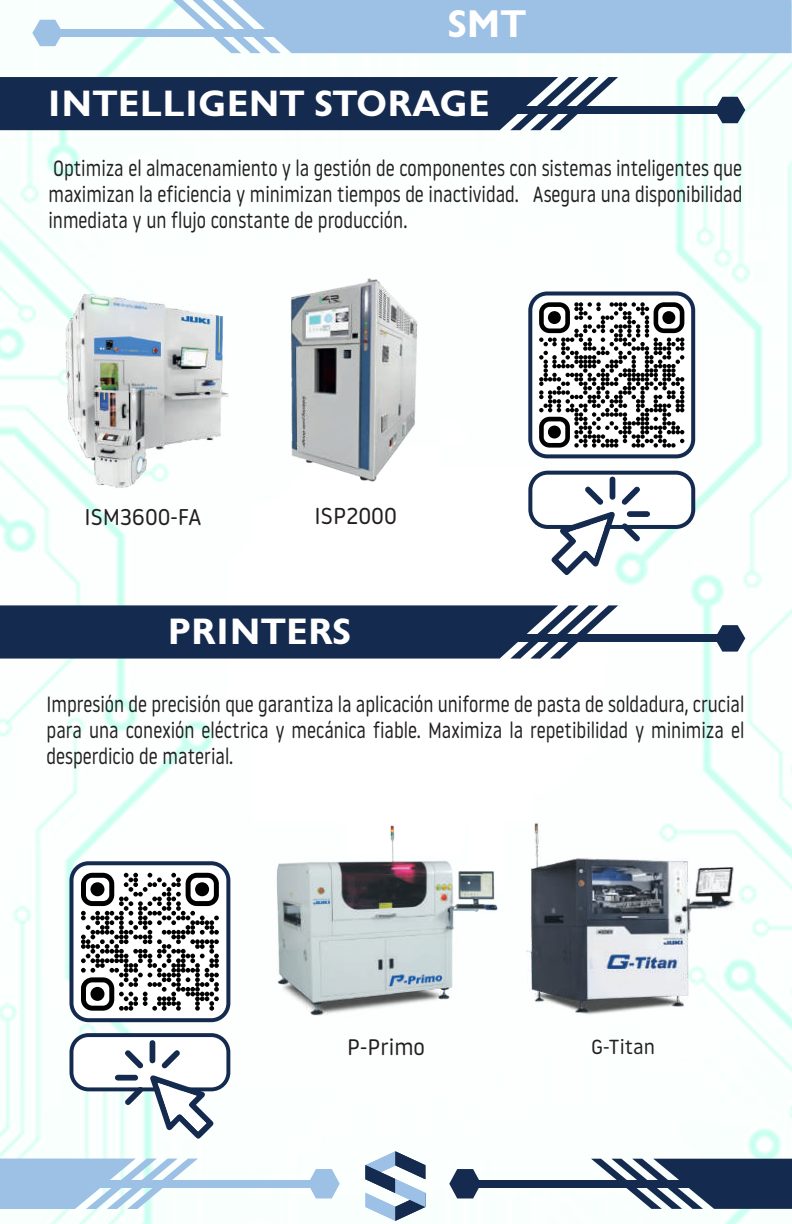
<style>
.page{position:relative;width:792px;height:1224px;background:#fff}
.page>*{position:absolute;margin:0;border:0;box-sizing:border-box;transform-origin:0 0}
.t1{font:700 38.6px "Gill Sans Display MT Pro";color:#fff}
.t2{font:700 36.6px "Gill Sans Display MT Pro";color:#fff}
.t3{font:23px "Noway Round";color:#231f20}
.t4{font:22.8px "Noway Round";color:#231f20}
.t5{font:22.4px "Noway Round";color:#231f20}
.t6{font:22px/26px "Noway Round";color:#231f20;text-align:justify;scale:.83 1}
.t7{font:20.4px "Noway Round";color:#231f20}
</style>
<div class="page">
<img style="left:0;top:0;width:792px;height:1224px">
<div style="left:55px;top:29px;width:231px;height:8px;background:#9dc0e5"></div>
<svg style="left:173px;top:0;width:619px;height:53px;background:#a4c5e6"></svg>
<svg style="left:32px;top:20px;width:31px;height:26px"></svg>
<div style="left:0;top:1180px;width:315px;height:8px;background:#9dc0e5"></div>
<svg style="left:0;top:1159px;width:198px;height:50px"></svg>
<svg style="left:308px;top:1169px;width:32px;height:30px"></svg>
<div style="left:474px;top:1180px;width:318px;height:8px;background:#152a4f"></div>
<svg style="left:591px;top:1159px;width:201px;height:50px"></svg>
<svg style="left:449px;top:1169px;width:32px;height:30px"></svg>
<svg style="left:365px;top:1151px;width:61px;height:70px"></svg>
<img style="left:43px;top:293px;width:204px;height:197px">
<img style="left:270px;top:267px;width:171px;height:229px">
<div style="left:505px;top:106px;width:231px;height:8px;background:#152a4f"></div>
<svg style="left:0;top:77px;width:618px;height:53px;background:#273b5d"></svg>
<svg style="left:715px;top:97px;width:30px;height:26px"></svg>
<div style="left:505px;top:635px;width:231px;height:7px;background:#152a4f"></div>
<svg style="left:0;top:605px;width:618px;height:54px;background:#2b3e5f"></svg>
<svg style="left:715px;top:625px;width:30px;height:27px"></svg>
<img style="left:275px;top:824px;width:222px;height:194px">
<img style="left:504px;top:820px;width:238px;height:198px">
<div style="left:530px;top:294px;width:163px;height:162px;background:#fff;border-radius:17px"></div>
<div style="left:528px;top:292px;width:167px;height:166px;border:4px solid #152a4f;border-radius:17px"></div>
<svg style="left:539px;top:302px;width:145px;height:146px"></svg>
<div style="left:548px;top:311px;width:13px;height:13px;background:#000001;border-radius:50%"></div>
<div style="left:662px;top:311px;width:13px;height:13px;background:#000001;border-radius:50%"></div>
<div style="left:548px;top:426px;width:13px;height:13px;background:#000001;border-radius:50%"></div>
<div style="left:71px;top:863px;width:157px;height:157px;background:#fff;border-radius:17px"></div>
<div style="left:69px;top:861px;width:161px;height:161px;border:4px solid #152a4f;border-radius:17px"></div>
<svg style="left:81px;top:873px;width:138px;height:138px"></svg>
<div style="left:90px;top:882px;width:14px;height:14px;background:#000001;border-radius:50%"></div>
<div style="left:195px;top:882px;width:14px;height:14px;background:#000001;border-radius:50%"></div>
<div style="left:90px;top:987px;width:14px;height:14px;background:#000001;border-radius:50%"></div>
<div style="left:530px;top:473px;width:163px;height:54px;background:#fff;border-radius:17px"></div>
<div style="left:528px;top:471px;width:167px;height:58px;border:4px solid #152a4f;border-radius:17px"></div>
<div style="left:71px;top:1035px;width:157px;height:54px;background:#fff;border-radius:17px"></div>
<div style="left:70px;top:1033px;width:160px;height:58px;border:4px solid #152a4f;border-radius:17px"></div>
<svg style="left:115px;top:1075px;width:23px;height:6px"></svg>
<svg style="left:162px;top:1050px;width:18px;height:19px"></svg>
<svg style="left:125px;top:1050px;width:18px;height:19px"></svg>
<svg style="left:125px;top:1087px;width:18px;height:18px"></svg>
<svg style="left:150px;top:1040px;width:5px;height:23px"></svg>
<svg style="left:150px;top:1075px;width:64px;height:64px"></svg>
<svg style="left:627px;top:511px;width:23px;height:6px"></svg>
<svg style="left:585px;top:487px;width:18px;height:18px"></svg>
<svg style="left:622px;top:487px;width:18px;height:18px"></svg>
<svg style="left:622px;top:523px;width:18px;height:18px"></svg>
<svg style="left:610px;top:477px;width:5px;height:23px"></svg>
<svg style="left:551px;top:511px;width:64px;height:64px"></svg>
<h1 class="t1" style="left:448px;top:1px;width:79px">SMT</h1>
<h2 class="t2" style="left:48px;top:82px;width:444px">INTELLIGENT STORAGE</h2>
<p class="t6" style="left:49px;top:154px;width:838px">Optimiza el almacenamiento y la gestión de componentes con sistemas inteligentes que maximizan la eficiencia y minimizan tiempos de inactividad. Asegura una disponibilidad inmediata y un flujo constante de producción.</p>
<p class="t4" style="left:85px;top:501px;width:119px">ISM3600-FA</p>
<p class="t3" style="left:315px;top:500px;width:84px">ISP2000</p>
<h2 class="t2" style="left:168px;top:610px;width:185px">PRINTERS</h2>
<p class="t6" style="left:47px;top:690px;width:842px">Impresión de precisión que garantiza la aplicación uniforme de pasta de soldadura, crucial para una conexión eléctrica y mecánica fiable. Maximiza la repetibilidad y minimiza el desperdicio de material.</p>
<p class="t5" style="left:347px;top:1032px;width:79px">P-Primo</p>
<p class="t7" style="left:591px;top:1033px;width:66px">G-Titan</p>
</div>
